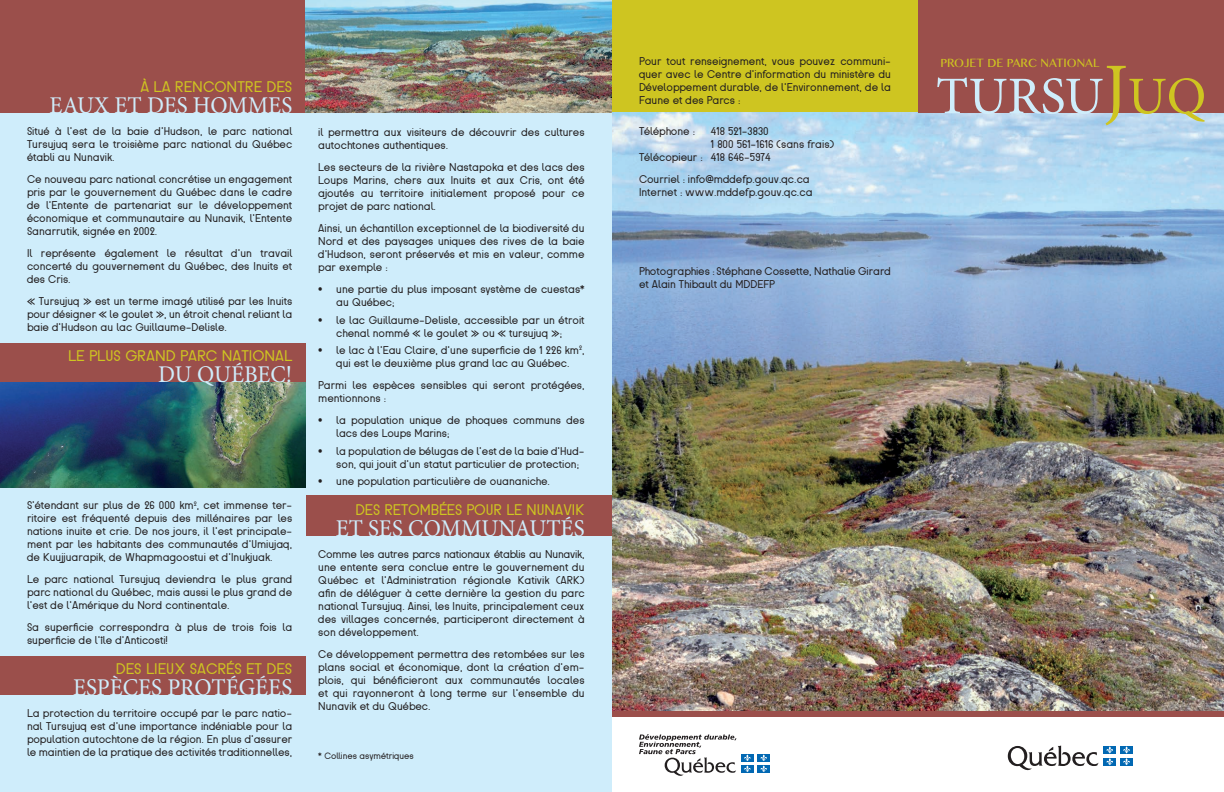
<style>
.page{position:relative;width:1224px;height:792px;background:#fff}
.page>*{position:absolute;margin:0;border:0;box-sizing:border-box;transform-origin:0 0}
.t1{font:53px "Minion Pro";color:#cfedfb}
.t2{font:24px "Minion Pro";color:#cfedfb;scale:.96 1}
.t3{font:15px "Proletarsk";color:#cec521}
.t4{font:15px "Proletarsk";color:#cec521;scale:.96 1}
.t5{font:12px "Oriya MN";color:#cec521;scale:.96 1}
.t6{font:11px/13px "Proletarsk";color:#231f20;text-align:justify;scale:.96 1}
.t7{font:9px "Proletarsk";color:#231f20;scale:.96 1}
.s1{font-size:73px;color:#cec521}
.s2{color:#cec521}
</style>
<div class="page">
<div style="left:0;top:113px;width:612px;height:679px;background:#cfedfb"></div>
<img style="left:0;top:382px;width:306px;height:106px">
<div style="left:612px;top:0;width:306px;height:711px;background:#cec521"></div>
<img style="left:612px;top:113px;width:612px;height:598px">
<svg style="left:1008px;top:746px;width:91px;height:24px"></svg>
<div style="left:1103px;top:746px;width:13px;height:8px;background:#0168b3"></div>
<div style="left:1120px;top:746px;width:13px;height:8px;background:#0168b3"></div>
<div style="left:1103px;top:758px;width:13px;height:8px;background:#0168b3"></div>
<svg style="left:1106px;top:746px;width:7px;height:19px"></svg>
<div style="left:1120px;top:758px;width:13px;height:8px;background:#0168b3"></div>
<svg style="left:1123px;top:746px;width:7px;height:19px"></svg>
<div style="left:918px;top:0;width:306px;height:113px;background:#9b4f4b"></div>
<div style="left:0;top:0;width:306px;height:113px;background:#9b4f4b"></div>
<div style="left:0;top:343px;width:306px;height:39px;background:#9b4f4b"></div>
<div style="left:0;top:656px;width:306px;height:39px;background:#9b4f4b"></div>
<div style="left:306px;top:496px;width:306px;height:40px;background:#9b4f4b"></div>
<div style="left:612px;top:711px;width:612px;height:6px;background:#9b4f4b"></div>
<img style="left:305px;top:0;width:307px;height:113px">
<svg style="left:639px;top:734px;width:98px;height:42px"></svg>
<div style="left:741px;top:754px;width:13px;height:7px;background:#0168b3"></div>
<div style="left:757px;top:754px;width:13px;height:7px;background:#0168b3"></div>
<div style="left:741px;top:765px;width:13px;height:7px;background:#0168b3"></div>
<svg style="left:744px;top:754px;width:7px;height:18px"></svg>
<div style="left:757px;top:765px;width:13px;height:7px;background:#0168b3"></div>
<svg style="left:760px;top:754px;width:7px;height:18px"></svg>
<h3 class="t3" style="left:140px;top:76px;width:153px">À LA RENCONTRE DES</h3>
<h2 class="t2" style="left:50px;top:91px;width:254px">EAUX ET DES HOMMES</h2>
<p class="t6" style="left:27px;top:124px;width:278px">Situé à l’est de la baie d’Hudson, le parc national Tursujuq sera le troisième parc national du Québec établi au Nunavik.</p>
<p class="t6" style="left:27px;top:172px;width:278px">Ce nouveau parc national concrétise un engagement pris par le gouvernement du Québec dans le cadre de l’Entente de partenariat sur le développement économique et communautaire au Nunavik, l’Entente Sanarrutik, signée en 2002.</p>
<p class="t6" style="left:27px;top:246px;width:278px">Il représente également le résultat d’un travail concerté du gouvernement du Québec, des Inuits et des Cris.</p>
<p class="t6" style="left:27px;top:294px;width:278px">« Tursujuq » est un terme imagé utilisé par les Inuits pour désigner « le goulet », un étroit chenal reliant la baie d’Hudson au lac Guillaume-Delisle.</p>
<h3 class="t3" style="left:68px;top:345px;width:226px">LE PLUS GRAND PARC NATIONAL</h3>
<h2 class="t2" style="left:158px;top:360px;width:141px">DU QUÉBEC!</h2>
<p class="t6" style="left:27px;top:499px;width:278px">S’étendant sur plus de 26 000 km<sup>2</sup>, cet immense ter&shy;ritoire est fréquenté depuis des millénaires par les nations inuite et crie. De nos jours, il l’est principale&shy;ment par les habitants des communautés d’Umiujaq, de Kuujjuarapik, de Whapmagoostui et d’Inukjuak.</p>
<p class="t6" style="left:27px;top:573px;width:278px">Le parc national Tursujuq deviendra le plus grand parc national du Québec, mais aussi le plus grand de l’est de l’Amérique du Nord continentale.</p>
<p class="t6" style="left:27px;top:621px;width:278px">Sa superficie correspondra à plus de trois fois la superficie de l’île d’Anticosti!</p>
<h3 class="t3" style="left:116px;top:659px;width:178px">DES LIEUX SACRÉS ET DES</h3>
<h2 class="t2" style="left:73px;top:673px;width:230px">ESPÈCES PROTÉGÉES</h2>
<p class="t6" style="left:27px;top:707px;width:278px">La protection du territoire occupé par le parc natio&shy;nal Tursujuq est d’une importance indéniable pour la population autochtone de la région. En plus d’assurer le maintien de la pratique des activités traditionnelles,</p>
<p class="t6" style="left:318px;top:126px;width:279px">il permettra aux visiteurs de découvrir des cultures autochtones authentiques.</p>
<p class="t6" style="left:318px;top:161px;width:279px">Les secteurs de la rivière Nastapoka et des lacs des Loups Marins, chers aux Inuits et aux Cris, ont été ajoutés au territoire initialement proposé pour ce projet de parc national.</p>
<p class="t6" style="left:318px;top:222px;width:279px">Ainsi, un échantillon exceptionnel de la biodiversité du Nord et des paysages uniques des rives de la baie d’Hudson, seront préservés et mis en valeur, comme par exemple :</p>
<p class="t6" style="left:336px;top:283px;width:260px;text-indent:-18px">• une partie du plus imposant système de cuestas* au Québec;</p>
<p class="t6" style="left:318px;top:313px;width:279px;text-align:center">• le lac Guillaume-Delisle, accessible par un étroit chenal nommé « le goulet » ou « tursujuq »;</p>
<p class="t6" style="left:318px;top:344px;width:279px;text-align:center">• le lac à l’Eau Claire, d’une superficie de 1 226 km<sup>2</sup>, qui est le deuxième plus grand lac au Québec.</p>
<p class="t6" style="left:318px;top:379px;width:279px">Parmi les espèces sensibles qui seront protégées, mentionnons :</p>
<p class="t6" style="left:336px;top:414px;width:260px;text-indent:-18px">• la population unique de phoques communs des lacs des Loups Marins;</p>
<p class="t6" style="left:336px;top:444px;width:260px;text-indent:-18px">• la population de bélugas de l’est de la baie d’Hud&shy;son, qui jouit d’un statut particulier de protection;</p>
<p class="t6" style="left:318px;top:475px;width:243px">• une population particulière de ouananiche.</p>
<h3 class="t4" style="left:355px;top:499px;width:240px">DES RETOMBÉES POUR LE NUNAVIK</h3>
<h2 class="t2" style="left:336px;top:514px;width:261px">ET SES COMMUNAUTÉS</h2>
<p class="t6" style="left:318px;top:548px;width:279px">Comme les autres parcs nationaux établis au Nunavik, une entente sera conclue entre le gouvernement du Québec et l’Administration régionale Kativik (ARK) afin de déléguer à cette dernière la gestion du parc national Tursujuq. Ainsi, les Inuits, principalement ceux des villages concernés, participeront directement à son développement.</p>
<p class="t6" style="left:318px;top:648px;width:279px">Ce développement permettra des retombées sur les plans social et économique, dont la création d’em&shy;plois, qui bénéficieront aux communautés locales et qui rayonneront à long terme sur l’ensemble du Nunavik et du Québec.</p>
<p class="t7" style="left:318px;top:749px;width:101px">* Collines asymétriques</p>
<p class="t6" style="left:639px;top:55px;width:264px">Pour tout renseignement, vous pouvez communi&shy;quer avec le Centre d’information du ministère du Développement durable, de l’Environnement, de la Faune et des Parcs :</p>
<p class="t6" style="left:639px;top:125px;width:59px">Téléphone :</p>
<p class="t6" style="left:711px;top:125px;width:62px">418 521-3830</p>
<p class="t6" style="left:711px;top:138px;width:130px">1 800 561-1616 (sans frais)</p>
<p class="t6" style="left:639px;top:151px;width:139px">Télécopieur : 418 646-5974</p>
<p class="t6" style="left:639px;top:173px;width:182px">Courriel : info@mddefp.gouv.qc.ca<br>Internet : www.mddefp.gouv.qc.ca</p>
<p class="t6" style="left:639px;top:265px;width:264px">Photographies : Stéphane Cossette, Nathalie Girard et Alain Thibault du MDDEFP</p>
<p class="t5" style="left:940px;top:56px;width:167px">PROJET DE PARC NATIONAL</p>
<h1 class="t1" style="left:936px;top:65px;width:272px">TURSU<span class="s1">J</span><span class="s2">UQ</span></h1>
</div>
